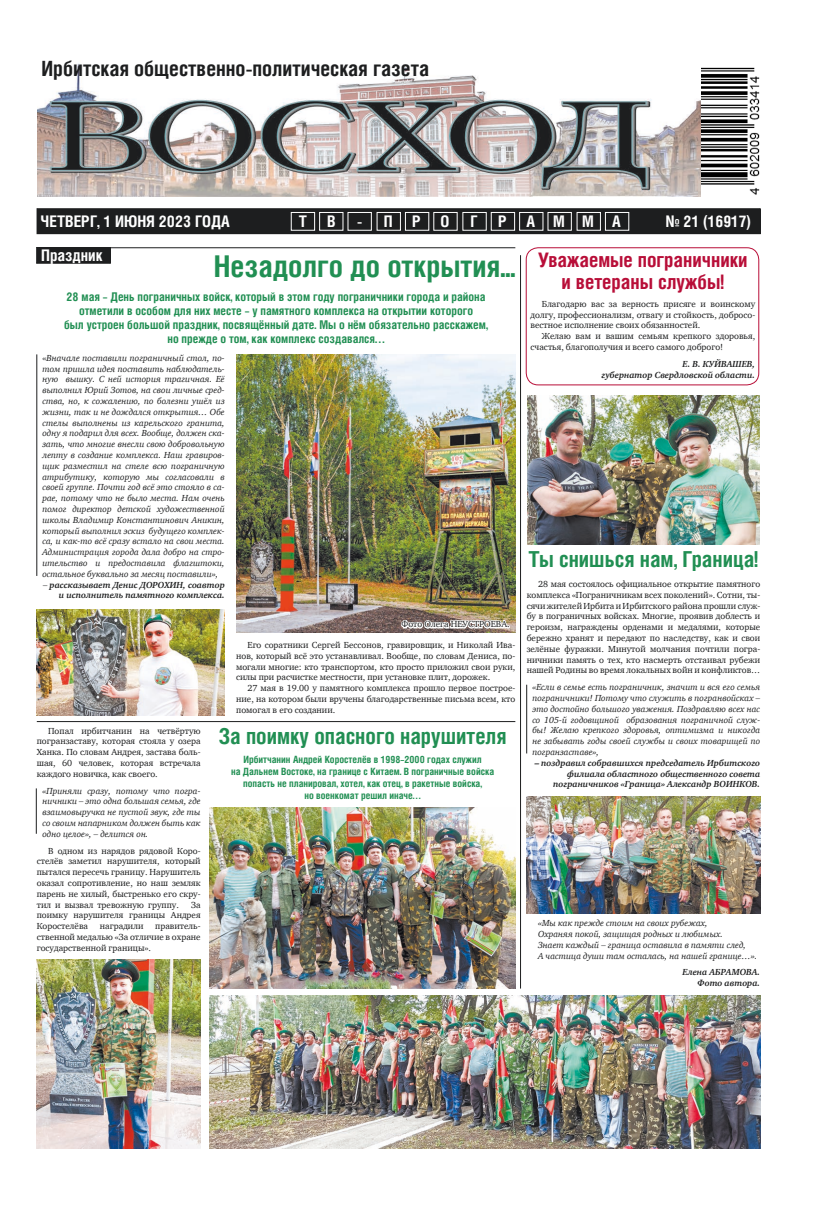
<style>
.page{position:relative;width:817px;height:1205px;background:#fff}
.page>*{position:absolute;margin:0;border:0;box-sizing:border-box;transform-origin:0 0}
.t1{font:700 30px "Helios Cond";color:#218f53}
.t2{font:700 22px "Helios Cond";color:#218f53}
.t3{font:700 21px "Helios Cond";color:#1d1e1f}
.t4{font:700 20px/22px "Helios Cond";color:#b80e38;text-align:center}
.t5{font:700 16px "Helios Cond";color:#fff}
.t6{font:700 12px/14px "Helios Cond";color:#218f53;text-align:center}
.t7{font:700 10px/12px "Helios Cond";color:#218f53;text-align:center}
.t8{font:9px/10.8px "Charter C";color:#1d1e1f;text-align:justify}
.t9{font:italic 9px/10.8px "Charter C";color:#1d1e1f;text-align:justify}
.t10{font:italic 700 9px/10.8px "Charter C";color:#1d1e1f;text-align:right}
.s1{font-style:normal}
.s2{font-weight:400}
</style>
<div class="page">
<img style="left:37px;top:63px;width:664px;height:134px">
<img style="left:701px;top:67px;width:59px;height:128px">
<div style="left:37px;top:209px;width:723px;height:25px;background:#1d1e1f"></div>
<div style="left:37px;top:208px;width:723px;height:26px;border:1px solid #1d1e1f"></div>
<div style="left:291px;top:212px;width:24px;height:19px;border:1px solid #fff"></div>
<div style="left:319px;top:212px;width:24px;height:19px;border:1px solid #fff"></div>
<div style="left:347px;top:212px;width:25px;height:19px;border:1px solid #fff"></div>
<div style="left:376px;top:212px;width:25px;height:19px;border:1px solid #fff"></div>
<div style="left:405px;top:212px;width:24px;height:19px;border:1px solid #fff"></div>
<div style="left:433px;top:212px;width:24px;height:19px;border:1px solid #fff"></div>
<div style="left:462px;top:212px;width:24px;height:19px;border:1px solid #fff"></div>
<div style="left:490px;top:212px;width:25px;height:19px;border:1px solid #fff"></div>
<div style="left:519px;top:212px;width:24px;height:19px;border:1px solid #fff"></div>
<div style="left:547px;top:212px;width:24px;height:19px;border:1px solid #fff"></div>
<div style="left:576px;top:212px;width:24px;height:19px;border:1px solid #fff"></div>
<div style="left:604px;top:212px;width:25px;height:19px;border:1px solid #fff"></div>
<div style="left:37px;top:247px;width:73px;height:16px;background:#1d1e1f"></div>
<div style="left:36px;top:247px;width:75px;height:16px;border:1px solid #1d1e1f"></div>
<hr style="left:38px;top:247px;width:477px;height:1px;background:#1d1e1f">
<div style="left:525px;top:247px;width:234px;height:138px;border:1px solid #b80e38;border-radius:12px"></div>
<img style="left:236px;top:354px;width:279px;height:279px">
<img style="left:37px;top:609px;width:188px;height:106px">
<img style="left:527px;top:395px;width:232px;height:149px">
<img style="left:526px;top:796px;width:233px;height:118px">
<hr style="left:36px;top:354px;width:1px;height:222px;background:#1d1e1f">
<img style="left:210px;top:807px;width:305px;height:181px">
<hr style="left:37px;top:721px;width:478px;height:1px;background:#1d1e1f">
<img style="left:37px;top:960px;width:164px;height:188px">
<img style="left:210px;top:996px;width:550px;height:152px">
<hr style="left:526px;top:685px;width:1px;height:68px;background:#1d1e1f">
<hr style="left:520px;top:255px;width:1px;height:733px;background:#1d1e1f">
<hr style="left:36px;top:788px;width:1px;height:46px;background:#1d1e1f">
<svg style="left:399px;top:619px;width:112px;height:14px"></svg>
<h3 class="t3" style="left:42px;top:56px;width:389px">Ирбитская общественно-политическая газета</h3>
<h3 class="t5" style="left:41px;top:212px;width:190px">ЧЕТВЕРГ, 1 ИЮНЯ 2023 ГОДА</h3>
<h3 class="t5" style="left:299px;top:212px;width:10px">Т</h3>
<h3 class="t5" style="left:327px;top:212px;width:10px">В</h3>
<h3 class="t5" style="left:357px;top:212px;width:94px">-ПРО</h3>
<h3 class="t5" style="left:470px;top:212px;width:9px">Г</h3>
<h3 class="t5" style="left:498px;top:212px;width:124px">РАММА</h3>
<h3 class="t5" style="left:665px;top:212px;width:87px">№ 21 (16917)</h3>
<h3 class="t5" style="left:41px;top:245px;width:63px">Праздник</h3>
<h1 class="t1" style="left:214px;top:248px;width:303px">Незадолго до открытия...</h1>
<p class="t6" style="left:64px;top:290px;width:425px">28 мая – День пограничных войск, который в этом году пограничники города и района отметили в особом для них месте – у памятного комплекса на открытии которого<br>был устроен большой праздник, посвящённый дате. Мы о нём обязательно расскажем, но прежде о том, как комплекс создавался…</p>
<h3 class="t4" style="left:538px;top:248px;width:211px">Уважаемые пограничники и ветераны службы!</h3>
<p class="t8" style="left:530px;top:298px;width:226px;text-indent:11px">Благодарю вас за верность присяге и воинскому долгу, профессионализм, отвагу и стойкость, добросо&shy;вестное исполнение своих обязанностей.</p>
<p class="t8" style="left:530px;top:331px;width:226px;text-indent:11px">Желаю вам и вашим семьям крепкого здоровья, счастья, благополучия и всего самого доброго!</p>
<p class="t10" style="left:601px;top:359px;width:155px">Е. В. КУЙВАШЕВ,<br>губернатор Свердловской области.</p>
<p class="t9" style="left:42px;top:352px;width:184px"><span class="s1">«</span>Вначале поставили пограничный стол, по&shy;том пришла идея поставить наблюдатель&shy;ную вышку. С ней история трагичная. Её выполнил Юрий Зотов, на свои личные сред&shy;ства, но, к сожалению, по болезни ушёл из жизни, так и не дождался открытия… Обе стелы выполнены из карельского гранита, одну я подарил для всех. Вообще, должен ска&shy;зать, что многие внесли свою добровольную лепту в создание комплекса. Наш гравиров&shy;щик разместил на стеле всю пограничную атрибутику, которую мы согласовали в своей группе. Почти год всё это стояло в са&shy;рае, потому что не было места. Нам очень помог директор детской художественной школы Владимир Константинович Аникин, который выполнил эскиз будущего комплек&shy;са, и как-то всё сразу встало на свои места.<br>Администрация города дала добро на стро&shy;ительство и предоставила флагштоки, остальное буквально за месяц поставили»,</p>
<p class="t10" style="left:43px;top:579px;width:183px"><span class="s2">–</span> рассказывает Денис ДОРОХИН, соавтор и исполнитель памятного комплекса.</p>
<h2 class="t2" style="left:528px;top:546px;width:231px">Ты снишься нам, Граница!</h2>
<p class="t8" style="left:526px;top:578px;width:235px;text-indent:11px">28 мая состоялось официальное открытие памятного комплекса «Пограничникам всех поколений». Сотни, ты&shy;сячи жителей Ирбита и Ирбитского района прошли служ&shy;бу в пограничных войсках. Многие, проявив доблесть и героизм, награждены орденами и медалями, которые бережно хранят и передают по наследству, как и свои зелёные фуражки. Минутой молчания почтили погра&shy;ничники память о тех, кто насмерть отстаивал рубежи нашей Родины во время локальных войн и конфликтов…</p>
<p class="t9" style="left:532px;top:682px;width:229px">«Если в семье есть пограничник, значит и вся его семья пограничники! Потому что служить в погранвойсках – это достойно большого уважения. Поздравляю всех нас со 105-й годовщиной образования пограничной служ&shy;бы! Желаю крепкого здоровья, оптимизма и никогда не забывать годы своей службы и своих товарищей по погранзаставе»,</p>
<p class="t10" style="left:534px;top:757px;width:227px">– поздравил собравшихся председатель Ирбитского филиала областного общественного совета пограничников «Граница» Александр ВОИНКОВ.</p>
<p class="t8" style="left:401px;top:619px;width:109px">Фото Олега НЕУСТРОЕВА.</p>
<p class="t8" style="left:236px;top:639px;width:280px;text-indent:11px">Его соратники Сергей Бессонов, гравировщик, и Николай Ива&shy;нов, который всё это устанавливал. Вообще, по словам Дениса, по&shy;могали многие: кто транспортом, кто просто приложил свои руки, силы при расчистке местности, при установке плит, дорожек.</p>
<p class="t8" style="left:236px;top:683px;width:280px;text-indent:11px">27 мая в 19.00 у памятного комплекса прошло первое построе&shy;ние, на котором были вручены благодарственные письма всем, кто помогал в его создании.</p>
<h2 class="t2" style="left:219px;top:722px;width:289px">За поимку опасного нарушителя</h2>
<p class="t8" style="left:37px;top:725px;width:165px;text-indent:11px">Попал ирбитчанин на четвёртую погранзаставу, которая стояла у озера Ханка. По словам Андрея, застава боль&shy;шая, 60 человек, которая встречала каждого новичка, как своего.</p>
<p class="t9" style="left:42px;top:785px;width:160px">«Приняли сразу, потому что погра&shy;ничники – это одна большая семья, где взаимовыручка не пустой звук, где ты со своим напарником должен быть как одно целое», – делится он.</p>
<p class="t8" style="left:37px;top:845px;width:165px;text-indent:11px">В одном из нарядов рядовой Коро&shy;стелёв заметил нарушителя, который пытался пересечь границу. Нарушитель оказал сопротивление, но наш земляк парень не хилый, быстренько его скру&shy;тил и вызвал тревожную группу.</p>
<p class="t7" style="left:231px;top:753px;width:264px">Ирбитчанин Андрей Коростелёв в 1998–2000 годах служил<br>на Дальнем Востоке, на границе с Китаем. В пограничные войска попасть не планировал, хотел, как отец, в ракетные войска,<br>но военкомат решил иначе…</p>
<p class="t8" style="left:37px;top:899px;width:165px;text-indent:154px">За поимку нарушителя границы Андрея Коростелёва</p>
<p class="t9" style="left:538px;top:918px;width:221px;text-align:left">«Мы как прежде стоим на своих рубежах,<br>Охраняя покой, защищая родных и любимых.<br>Знает каждый – граница оставила в памяти след,<br>А частица души там осталась, на нашей границе…».</p>
<p class="t10" style="left:682px;top:967px;width:79px">Елена АБРАМОВА.<br>Фото автора.</p>
<p class="t8" style="left:37px;top:921px;width:165px;text-indent:118px">правитель&shy;ственной медалью «За отличие в охране государственной границы».</p>
<p class="t8" style="left:100px;top:921px;width:45px">наградили</p>
</div>
